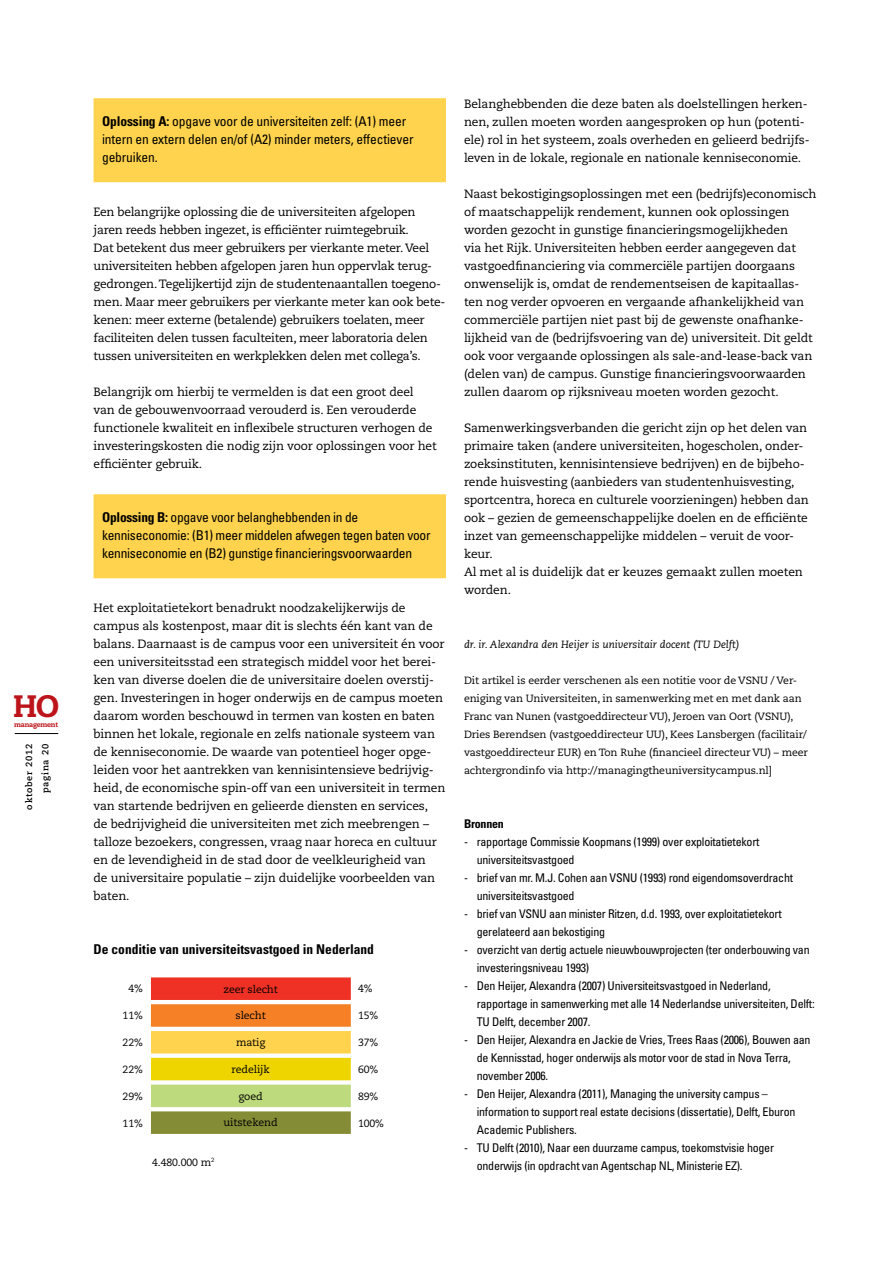
<style>
.page{position:relative;width:893px;height:1263px;background:#fff}
.page>*{position:absolute;margin:0;border:0;box-sizing:border-box;transform-origin:0 0}
.t1{font:800 30.9px "Caecilia";color:#bc141a}
.t2{font:condensed 13.5px/18px "Univers";letter-spacing:-.02em;color:#000}
.t3{font:700 condensed 13.5px "Univers";color:#000}
.t4{font:12px/18px "Caecilia";letter-spacing:-.01em;color:#000}
.t5{font:condensed 12px/18px "Univers";letter-spacing:-.02em;color:#000}
.t6{font:700 condensed 12px "Univers";color:#000}
.t7{font:10.5px/18px "Caecilia";letter-spacing:-.01em;color:#000}
.t8{font:italic 10.5px "Caecilia";color:#000}
.t9{font:700 9px/16.5px "Caecilia";letter-spacing:.08em;color:#000;text-align:right}
.t10{font:800 6.9px "Caecilia";letter-spacing:-.04em;color:#bc141a}
.s1{font-weight:700}
</style>
<div class="page">
<hr style="left:15px;top:733px;width:43px;height:1px;background:#000">
<div style="left:94px;top:98px;width:352px;height:84px;background:#ffd34d"></div>
<div style="left:94px;top:494px;width:352px;height:84px;background:#ffd34d"></div>
<div style="left:151px;top:977px;width:200px;height:23px;background:#ee3124"></div>
<div style="left:151px;top:1004px;width:200px;height:23px;background:#f58025"></div>
<div style="left:151px;top:1031px;width:200px;height:22px;background:#ffd34d"></div>
<div style="left:151px;top:1058px;width:200px;height:22px;background:#efd500"></div>
<div style="left:151px;top:1084px;width:200px;height:23px;background:#bdda7c"></div>
<div style="left:151px;top:1111px;width:200px;height:23px;background:#858c36"></div>
<h1 class="t1" style="left:13px;top:686px;width:48px">HO</h1>
<p class="t10" style="left:14px;top:720px;width:45px">management</p>
<p class="t9" style="left:21px;top:809px;width:67px;rotate:-90deg">oktober 2012 pagina 20</p>
<p class="t2" style="left:102px;top:112px;width:313px"><span class="s1">Oplossing A:</span> opgave voor de universiteiten zelf: (A1) meer intern en extern delen en/of (A2) minder meters, effectiever gebruiken.</p>
<p class="t4" style="left:94px;top:203px;width:353px">Een belangrijke oplossing die de universiteiten afgelopen jaren reeds hebben ingezet, is efficiënter ruimtegebruik.<br>Dat betekent dus meer gebruikers per vierkante meter. Veel universiteiten hebben afgelopen jaren hun oppervlak terug&shy;gedrongen. Tegelijkertijd zijn de studentenaantallen toegeno&shy;men. Maar meer gebruikers per vierkante meter kan ook bete&shy;kenen: meer externe (betalende) gebruikers toelaten, meer faciliteiten delen tussen faculteiten, meer laboratoria delen tussen universiteiten en werkplekken delen met collega’s.</p>
<p class="t4" style="left:94px;top:383px;width:345px">Belangrijk om hierbij te vermelden is dat een groot deel van de gebouwenvoorraad verouderd is. Een verouderde functionele kwaliteit en inflexibele structuren verhogen de investeringskosten die nodig zijn voor oplossingen voor het efficiënter gebruik.</p>
<p class="t2" style="left:102px;top:508px;width:330px"><span class="s1">Oplossing B:</span> opgave voor belanghebbenden in de kenniseconomie: (B1) meer middelen afwegen tegen baten voor kenniseconomie en (B2) gunstige financieringsvoorwaarden</p>
<p class="t4" style="left:94px;top:599px;width:353px">Het exploitatietekort benadrukt noodzakelijkerwijs de campus als kostenpost, maar dit is slechts één kant van de balans. Daarnaast is de campus voor een universiteit én voor een universiteitsstad een strategisch middel voor het berei&shy;ken van diverse doelen die de universitaire doelen overstij&shy;gen. Investeringen in hoger onderwijs en de campus moeten daarom worden beschouwd in termen van kosten en baten binnen het lokale, regionale en zelfs nationale systeem van de kenniseconomie. De waarde van potentieel hoger opge&shy;leiden voor het aantrekken van kennisintensieve bedrijvig&shy;heid, de economische spin-off van een universiteit in termen van startende bedrijven en gelieerde diensten en services,<br>de bedrijvigheid die universiteiten met zich meebrengen – talloze bezoekers, congressen, vraag naar horeca en cultuur en de levendigheid in de stad door de veelkleurigheid van<br>de universitaire populatie – zijn duidelijke voorbeelden van baten.</p>
<p class="t3" style="left:94px;top:941px;width:282px">De conditie van universiteitsvastgoed in Nederland</p>
<p class="t7" style="left:128px;top:980px;width:16px">4%</p>
<p class="t7" style="left:123px;top:1007px;width:22px">11%</p>
<p class="t7" style="left:123px;top:1034px;width:22px">22%</p>
<p class="t7" style="left:123px;top:1061px;width:22px">22%</p>
<p class="t7" style="left:123px;top:1088px;width:22px">29%</p>
<p class="t7" style="left:123px;top:1115px;width:22px">11%</p>
<p class="t7" style="left:358px;top:980px;width:16px">4%</p>
<p class="t7" style="left:358px;top:1007px;width:22px">15%</p>
<p class="t7" style="left:358px;top:1034px;width:22px">37%</p>
<p class="t7" style="left:358px;top:1061px;width:22px">60%</p>
<p class="t7" style="left:358px;top:1088px;width:22px">89%</p>
<p class="t7" style="left:358px;top:1115px;width:27px">100%</p>
<p class="t7" style="left:223px;top:980px;width:56px">zeer slecht</p>
<p class="t7" style="left:236px;top:1007px;width:32px">slecht</p>
<p class="t7" style="left:236px;top:1034px;width:31px">matig</p>
<p class="t7" style="left:232px;top:1060px;width:40px">redelijk</p>
<p class="t7" style="left:239px;top:1087px;width:26px">goed</p>
<p class="t7" style="left:224px;top:1114px;width:56px">uitstekend</p>
<p class="t7" style="left:152px;top:1153px;width:64px">4.480.000 m<sup>2</sup></p>
<p class="t4" style="left:464px;top:95px;width:347px">Belanghebbenden die deze baten als doelstellingen herken&shy;nen, zullen moeten worden aangesproken op hun (potenti&shy;ële) rol in het systeem, zoals overheden en gelieerd bedrijfs&shy;leven in de lokale, regionale en nationale kenniseconomie.</p>
<p class="t4" style="left:464px;top:185px;width:354px">Naast bekostigingsoplossingen met een (bedrijfs)economisch of maatschappelijk rendement, kunnen ook oplossingen worden gezocht in gunstige financieringsmogelijkheden<br>via het Rijk. Universiteiten hebben eerder aangegeven dat vastgoedfinanciering via commerciële partijen doorgaans onwenselijk is, omdat de rendementseisen de kapitaallas&shy;ten nog verder opvoeren en vergaande afhankelijkheid van commerciële partijen niet past bij de gewenste onafhanke&shy;lijkheid van de (bedrijfsvoering van de) universiteit. Dit geldt ook voor vergaande oplossingen als sale-and-lease-back van (delen van) de campus. Gunstige financieringsvoorwaarden zullen daarom op rijksniveau moeten worden gezocht.</p>
<p class="t4" style="left:464px;top:419px;width:346px">Samenwerkingsverbanden die gericht zijn op het delen van primaire taken (andere universiteiten, hogescholen, onder&shy;zoeksinstituten, kennisintensieve bedrijven) en de bijbeho&shy;rende huisvesting (aanbieders van studentenhuisvesting, sportcentra, horeca en culturele voorzieningen) hebben dan ook – gezien de gemeenschappelijke doelen en de efficiënte inzet van gemeenschappelijke middelen – veruit de voor&shy;keur.<br>Al met al is duidelijk dat er keuzes gemaakt zullen moeten worden.</p>
<p class="t8" style="left:464px;top:638px;width:277px">dr. ir. Alexandra den Heijer is universitair docent (TU Delft)</p>
<p class="t7" style="left:464px;top:672px;width:346px">Dit artikel is eerder verschenen als een notitie voor de VSNU / Ver&shy;eniging van Universiteiten, in samenwerking met en met dank aan Franc van Nunen (vastgoeddirecteur VU), Jeroen van Oort (VSNU), Dries Berendsen (vastgoeddirecteur UU), Kees Lansbergen (facilitair/ vastgoeddirecteur EUR) en Ton Ruhe (financieel directeur VU) – meer achtergrondinfo via http://managingtheuniversitycampus.nl]</p>
<p class="t6" style="left:464px;top:816px;width:41px">Bronnen</p>
<p class="t5" style="left:477px;top:832px;width:284px;text-indent:-13px">- rapportage Commissie Koopmans (1999) over exploitatietekort universiteitsvastgoed</p>
<p class="t5" style="left:477px;top:868px;width:318px;text-indent:-13px">- brief van mr. M.J. Cohen aan VSNU (1993) rond eigendomsoverdracht universiteitsvastgoed</p>
<p class="t5" style="left:477px;top:904px;width:306px;text-indent:-13px">- brief van VSNU aan minister Ritzen, d.d. 1993, over exploitatietekort gerelateerd aan bekostiging</p>
<p class="t5" style="left:477px;top:940px;width:334px;text-indent:-13px">- overzicht van dertig actuele nieuwbouwprojecten (ter onderbouwing van investeringsniveau 1993)</p>
<p class="t5" style="left:477px;top:976px;width:339px;text-indent:-13px">- Den Heijer, Alexandra (2007) Universiteitsvastgoed in Nederland, rapportage in samenwerking met alle 14 Nederlandse universiteiten, Delft:<br>TU Delft, december 2007.</p>
<p class="t5" style="left:477px;top:1030px;width:335px;text-indent:-13px">- Den Heijer, Alexandra en Jackie de Vries, Trees Raas (2006), Bouwen aan de Kennisstad, hoger onderwijs als motor voor de stad in Nova Terra, november 2006.</p>
<p class="t5" style="left:477px;top:1084px;width:320px;text-indent:-13px">- Den Heijer, Alexandra (2011), Managing the university campus – information to support real estate decisions (dissertatie), Delft, Eburon<br>Academic Publishers.</p>
<p class="t5" style="left:477px;top:1138px;width:299px;text-indent:-13px">- TU Delft (2010), Naar een duurzame campus, toekomstvisie hoger onderwijs (in opdracht van Agentschap NL, Ministerie EZ).</p>
</div>
